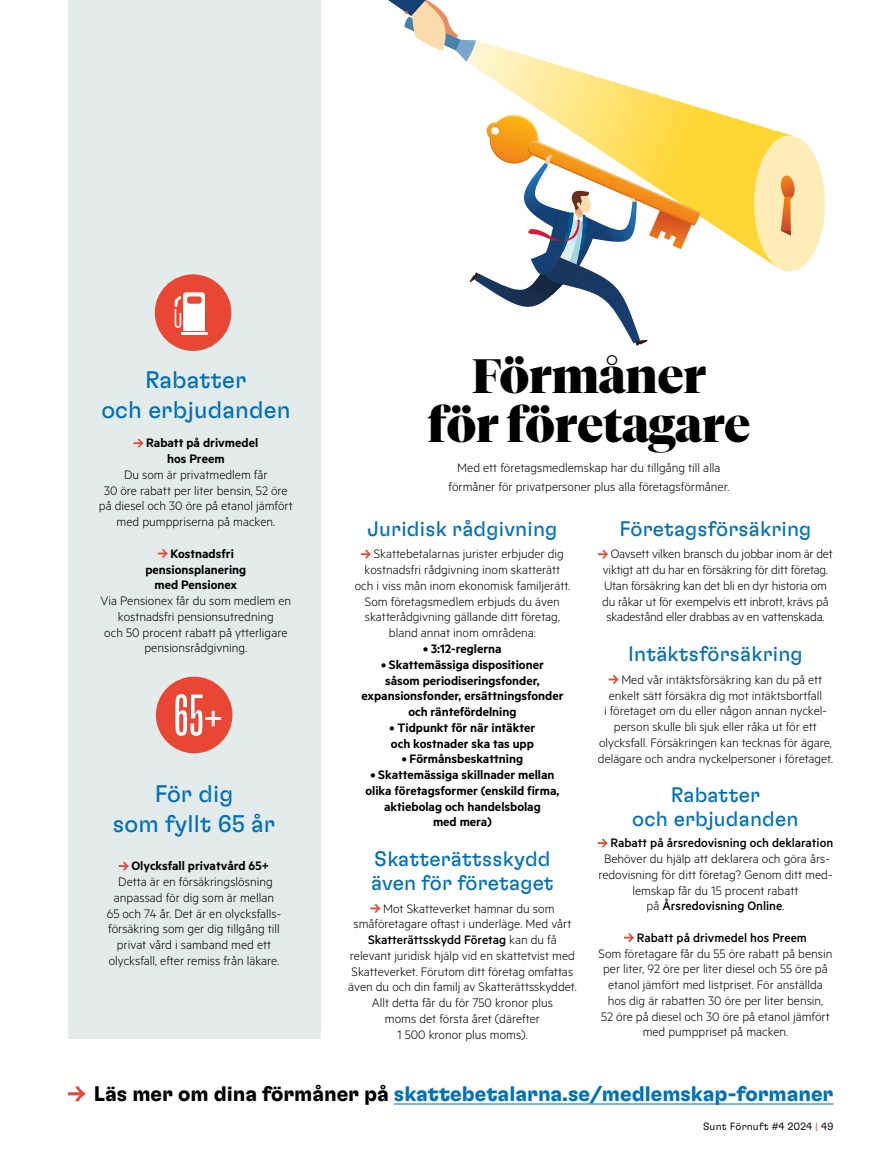
<style>
.page{position:relative;width:893px;height:1170px;background:#fff}
.page>*{position:absolute;margin:0;border:0;box-sizing:border-box;transform-origin:0 0}
.t1{font:900 48px/49.5px "Tiempos Fine";color:#000;text-align:center}
.t2{font:24px/30px "GT Flexa";letter-spacing:.005em;color:#0071b9;text-align:center}
.t3{font:21px/24px "GT Flexa";letter-spacing:.01em;color:#0071b9}
.t4{font:700 21px "GT Flexa";color:#0071b9}
.t5{font:300 13.8px/15.8px "Metric";color:#000;text-align:center}
.t6{font:600 13.8px/15.8px "Metric";color:#000}
.t7{font:500 13.8px "Metric";color:#000}
.t8{font:300 10.5px "GT Flexa";letter-spacing:.025em;color:#000}
.s1{font-weight:300}
.s2{font-weight:500}
.s3{color:#000}
.s4{color:#e94734}
</style>
<div class="page">
<div style="left:68px;top:0;width:252px;height:1038px;background:#e4ebeb"></div>
<hr style="left:394px;top:1103px;width:439px;height:1px;background:#0071b9">
<svg style="left:68px;top:1086px;width:17px;height:14px"></svg>
<svg style="left:133px;top:439px;width:10px;height:8px"></svg>
<svg style="left:158px;top:549px;width:10px;height:8px"></svg>
<div style="left:155px;top:274px;width:76px;height:77px;background:#e94734;border-radius:50%"></div>
<hr style="left:181px;top:332px;width:26px;height:2px;background:#fff">
<svg style="left:175px;top:292px;width:30px;height:39px"></svg>
<svg style="left:119px;top:861px;width:10px;height:9px"></svg>
<div style="left:156px;top:676px;width:76px;height:77px;background:#e94734;border-radius:50%"></div>
<svg style="left:361px;top:550px;width:10px;height:8px"></svg>
<svg style="left:370px;top:904px;width:10px;height:8px"></svg>
<svg style="left:598px;top:550px;width:10px;height:8px"></svg>
<svg style="left:609px;top:675px;width:9px;height:8px"></svg>
<svg style="left:598px;top:838px;width:9px;height:9px"></svg>
<svg style="left:624px;top:933px;width:10px;height:8px"></svg>
<svg style="left:467px;top:40px;width:326px;height:227px"></svg>
<div style="left:754px;top:136px;width:71px;height:135px;background:#ffedb8;border-radius:50%"></div>
<svg style="left:388px;top:0;width:88px;height:62px"></svg>
<svg style="left:469px;top:114px;width:231px;height:232px"></svg>
<svg style="left:781px;top:175px;width:14px;height:61px"></svg>
<svg style="left:175px;top:694px;width:46px;height:41px"></svg>
<h2 class="t2" style="left:101px;top:364px;width:191px">Rabatter<br>och erbjudanden</h2>
<p class="t6" style="left:167px;top:435px;width:93px;text-indent:-21px">Rabatt på drivmedel hos Preem</p>
<p class="t5" style="left:99px;top:466px;width:195px">Du som är privatmedlem får<br>30 öre rabatt per liter bensin, 52 öre på diesel och 30 öre på etanol jämfört med pumppriserna på macken.</p>
<p class="t6" style="left:170px;top:545px;width:65px">Kostnadsfri</p>
<p class="t6" style="left:145px;top:561px;width:102px">pensionsplanering</p>
<p class="t6" style="left:155px;top:576px;width:84px">med Pensionex</p>
<p class="t5" style="left:101px;top:592px;width:192px">Via Pensionex får du som medlem en kostnadsfri pensionsutredning<br>och 50 procent rabatt på ytterligare pensionsrådgivning.</p>
<h2 class="t2" style="left:113px;top:777px;width:164px">För dig<br>som fyllt 65 år</h2>
<p class="t6" style="left:131px;top:857px;width:139px">Olycksfall privatvård 65+</p>
<p class="t5" style="left:107px;top:873px;width:175px">Detta är en försäkringslösning anpassad för dig som är mellan 65 och 74 år. Det är en olycksfalls&shy;försäkring som ger dig tillgång till privat vård i samband med ett olycksfall, efter remiss från läkare.</p>
<h1 class="t1" style="left:428px;top:351px;width:324px">Förmåner<br>för företagare</h1>
<p class="t5" style="left:448px;top:458px;width:282px;line-height:18.3px">Med ett företagsmedlemskap har du tillgång till alla förmåner för privatpersoner plus alla företagsförmåner.</p>
<h3 class="t3" style="left:367px;top:515px;width:191px">Juridisk rådgivning</h3>
<p class="t5" style="left:374px;top:545px;width:192px">Skattebetalarnas jurister erbjuder dig</p>
<p class="t5" style="left:365px;top:561px;width:197px">kostnadsfri rådgivning inom skatterätt</p>
<p class="t5" style="left:355px;top:577px;width:217px">och i viss mån inom ekonomisk familjerätt.</p>
<p class="t5" style="left:365px;top:593px;width:196px">Som företagsmedlem erbjuds du även</p>
<p class="t5" style="left:365px;top:608px;width:197px">skatterådgivning gällande ditt företag,</p>
<p class="t5" style="left:389px;top:624px;width:148px">bland annat inom områdena:</p>
<p class="t6" style="left:423px;top:640px;width:80px">• 3:12-reglerna</p>
<p class="t6" style="left:361px;top:656px;width:204px;text-align:center">• Skattemässiga dispositioner<br>såsom periodiseringsfonder, expansionsfonder, ersättningsfonder och räntefördelning</p>
<p class="t6" style="left:390px;top:719px;width:147px">• Tidpunkt för när intäkter och kostnader ska tas upp</p>
<p class="t6" style="left:402px;top:750px;width:123px">• Förmånsbeskattning</p>
<p class="t6" style="left:365px;top:766px;width:195px;text-align:center">• Skattemässiga skillnader mellan olika företagsformer (enskild firma, aktiebolag och handelsbolag<br>med mera)</p>
<h3 class="t3" style="left:371px;top:845px;width:184px">Skatterättsskydd även för företaget</h3>
<p class="t5" style="left:383px;top:899px;width:173px">Mot Skatteverket hamnar du som</p>
<p class="t5" style="left:353px;top:915px;width:219px">småföretagare oftast i underläge. Med vårt</p>
<p class="t7" style="left:368px;top:931px;width:190px">Skatterättsskydd Företag <span class="s1">kan du få</span></p>
<p class="t5" style="left:350px;top:947px;width:227px">relevant juridisk hjälp vid en skattetvist med</p>
<p class="t5" style="left:352px;top:962px;width:223px">Skatteverket. Förutom ditt företag omfattas</p>
<p class="t5" style="left:348px;top:978px;width:230px">även du och din familj av Skatterättsskyddet.</p>
<p class="t5" style="left:372px;top:994px;width:183px">Allt detta får du för 750 kronor plus</p>
<p class="t5" style="left:385px;top:1010px;width:157px">moms det första året (därefter</p>
<p class="t5" style="left:397px;top:1025px;width:132px">1 500 kronor plus moms).</p>
<h3 class="t3" style="left:620px;top:515px;width:193px">Företagsförsäkring</h3>
<p class="t5" style="left:611px;top:545px;width:224px">Oavsett vilken bransch du jobbar inom är det</p>
<p class="t5" style="left:603px;top:561px;width:227px">viktigt att du har en försäkring för ditt företag.</p>
<p class="t5" style="left:604px;top:577px;width:224px">Utan försäkring kan det bli en dyr historia om</p>
<p class="t5" style="left:602px;top:593px;width:228px">du råkar ut för exempelvis ett inbrott, krävs på</p>
<p class="t5" style="left:606px;top:608px;width:219px">skadestånd eller drabbas av en vattenskada.</p>
<h3 class="t3" style="left:628px;top:641px;width:176px">Intäktsförsäkring</h3>
<p class="t5" style="left:621px;top:671px;width:202px">Med vår intäktsförsäkring kan du på ett</p>
<p class="t5" style="left:609px;top:686px;width:215px">enkelt sätt försäkra dig mot intäktsbortfall</p>
<p class="t5" style="left:604px;top:702px;width:224px">i företaget om du eller någon annan nyckel-</p>
<p class="t5" style="left:614px;top:718px;width:204px">person skulle bli sjuk eller råka ut för ett</p>
<p class="t5" style="left:599px;top:734px;width:234px">olycksfall. Försäkringen kan tecknas för ägare,</p>
<p class="t5" style="left:598px;top:749px;width:237px">delägare och andra nyckelpersoner i företaget.</p>
<h3 class="t3" style="left:632px;top:782px;width:168px;text-align:center">Rabatter<br>och erbjudanden</h3>
<p class="t7" style="left:610px;top:835px;width:224px">Rabatt på årsredovisning och deklaration</p>
<p class="t5" style="left:598px;top:850px;width:236px">Behöver du hjälp att deklarera och göra års&shy;redovisning för ditt företag? Genom ditt med&shy;lemskap får du 15 procent rabatt<br>på <span class="s2">Årsredovisning Online</span>.</p>
<p class="t7" style="left:637px;top:929px;width:172px">Rabatt på drivmedel hos Preem</p>
<p class="t5" style="left:598px;top:944px;width:235px">Som företagare får du 55 öre rabatt på bensin per liter, 92 öre per liter diesel och 55 öre på etanol jämfört med listpriset. För anställda hos dig är rabatten 30 öre per liter bensin,<br>52 öre på diesel och 30 öre på etanol jämfört med pumppriset på macken.</p>
<h3 class="t4" style="left:94px;top:1079px;width:741px"><span class="s3">Läs mer om dina förmåner på</span> skattebetalarna.se/medlemskap-formaner</h3>
<p class="t8" style="left:703px;top:1119px;width:132px">Sunt Förnuft #4 2024 <span class="s4">|</span> 49</p>
</div>
